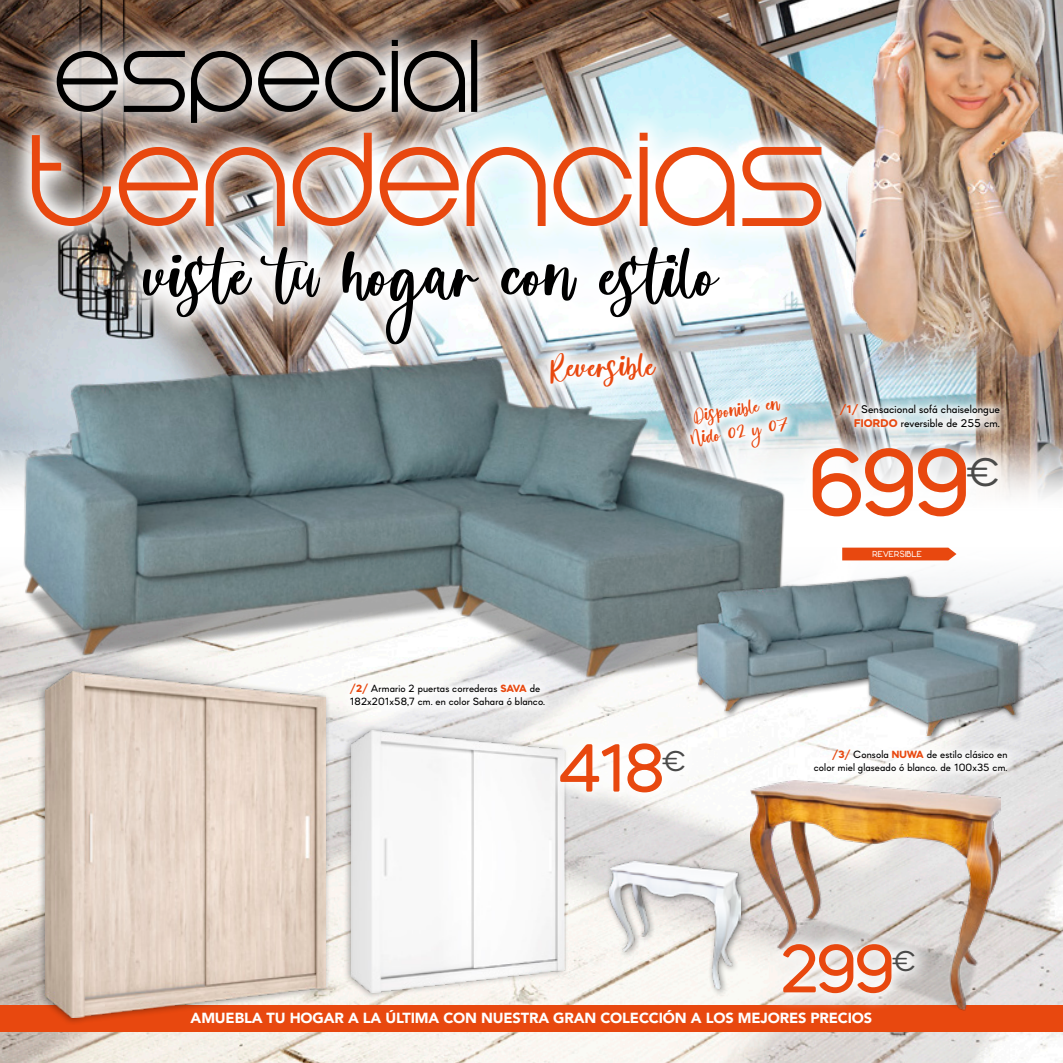
<style>
.page{position:relative;width:1063px;height:1063px;background:#fff}
.page>*{position:absolute;margin:0;border:0;box-sizing:border-box;transform-origin:0 0}
.t1{font:158.12px "Eight One";letter-spacing:-.01em;color:#e8480f}
.t2{font:122.12px "Eight One";letter-spacing:-.01em;color:#000}
.t3{font:500 101.62px "Mazzard Soft L";color:#e8480f}
.t4{font:94.5px "Victoria";letter-spacing:.02em;color:#000}
.t5{font:500 73px "Mazzard Soft L";letter-spacing:-.05em;color:#e8480f}
.t6{font:43.88px "Victoria";color:#e8480f}
.t7{font:42.88px "Mazzard Soft L";color:#4a4a49}
.t8{font:30.75px "Mazzard Soft L";color:#4a4a49}
.t9{font:26.62px "Victoria";color:#e8480f}
.t10{font:900 14.62px "Avenir LT";letter-spacing:-.01em;color:#fff}
.t11{font:500 12px "Mazzard Soft L";letter-spacing:.01em;color:#000}
.t12{font:500 11.25px/13.1px "Mazzard Soft L";letter-spacing:.01em;color:#000;text-align:right}
.t13{font:9.25px "Duepuntozero";letter-spacing:.02em;color:#fff}
.s1{font-weight:800;color:#e8480f}
</style>
<div class="page">
<img style="left:0;top:636px;width:1063px;height:427px">
<img style="left:0;top:547px;width:1063px;height:89px">
<img style="left:0;top:0;width:708px;height:430px">
<img style="left:708px;top:0;width:355px;height:430px">
<img style="left:0;top:430px;width:1063px;height:67px">
<svg style="left:112px;top:251px;width:639px;height:90px"></svg>
<svg style="left:7px;top:108px;width:839px;height:143px"></svg>
<svg style="left:29px;top:13px;width:476px;height:137px;background:#a6968d"></svg>
<svg style="left:804px;top:743px;width:213px;height:41px"></svg>
<div style="left:0;top:1005px;width:1063px;height:27px;background:#e8480f"></div>
<div style="left:343px;top:725px;width:226px;height:275px;background:#000;opacity:.35"></div>
<img style="left:352px;top:730px;width:224px;height:262px">
<div style="left:37px;top:665px;width:294px;height:360px;background:#000;opacity:.35"></div>
<img style="left:45px;top:690px;width:281px;height:328px">
<svg style="left:339px;top:690px;width:216px;height:27px"></svg>
<div style="left:543px;top:726px;width:159px;height:84px;background:#fff"></div>
<img style="left:751px;top:781px;width:249px;height:230px">
<svg style="left:766px;top:927px;width:166px;height:84px"></svg>
<div style="left:604px;top:856px;width:144px;height:140px;background:#000;opacity:.5"></div>
<img style="left:609px;top:861px;width:132px;height:128px">
<img style="left:11px;top:341px;width:787px;height:349px">
<img style="left:829px;top:393px;width:182px;height:31px">
<svg style="left:787px;top:424px;width:235px;height:117px"></svg>
<svg style="left:842px;top:548px;width:114px;height:12px"></svg>
<div style="left:694px;top:573px;width:332px;height:170px;background:#000;opacity:.65"></div>
<img style="left:698px;top:577px;width:320px;height:158px">
<svg style="left:535px;top:336px;width:267px;height:132px"></svg>
<p class="t2" style="left:57px;top:23px;width:429px">especial</p>
<p class="t1" style="left:32px;top:111px;width:801px">Tendencias</p>
<p class="t4" style="left:145px;top:236px;width:574px">viste tu hogar con estilo</p>
<p class="t6" style="left:551px;top:350px;width:105px;rotate:-1deg">Reversible</p>
<p class="t9" style="left:693px;top:405px;width:88px;rotate:-9deg">Disponible en</p>
<p class="t9" style="left:690px;top:428px;width:100px;rotate:-9deg">Nido 02 y 07</p>
<p class="t11" style="left:840px;top:402px;width:162px"><span class="s1">/1/</span> Sensacional sofá chaiselongue</p>
<p class="t11" style="left:854px;top:416px;width:147px"><span class="s1">FIORDO</span> reversible de 255 cm.</p>
<p class="t3" style="left:807px;top:421px;width:166px">699</p>
<p class="t7" style="left:966px;top:446px;width:36px">€</p>
<p class="t13" style="left:872px;top:549px;width:51px">REVERSIBLE</p>
<p class="t12" style="left:350px;top:682px;width:192px"><span class="s1">/2/</span> Armario 2 puertas correderas <span class="s1">SAVA</span> de</p>
<p class="t12" style="left:350px;top:695px;width:197px">182x201x58,7 cm. en color Sahara ó blanco.</p>
<p class="t5" style="left:557px;top:724px;width:110px">418</p>
<p class="t8" style="left:662px;top:742px;width:26px">€</p>
<p class="t12" style="left:814px;top:747px;width:195px"><span class="s1">/3/</span> Consola <span class="s1">NUWA</span> de estilo clásico en color miel glaseado ó blanco. de 100x35 cm.</p>
<p class="t5" style="left:780px;top:924px;width:117px">299</p>
<p class="t8" style="left:892px;top:943px;width:26px">€</p>
<p class="t10" style="left:191px;top:1009px;width:683px">AMUEBLA TU HOGAR A LA ÚLTIMA CON NUESTRA GRAN COLECCIÓN A LOS MEJORES PRECIOS</p>
</div>
